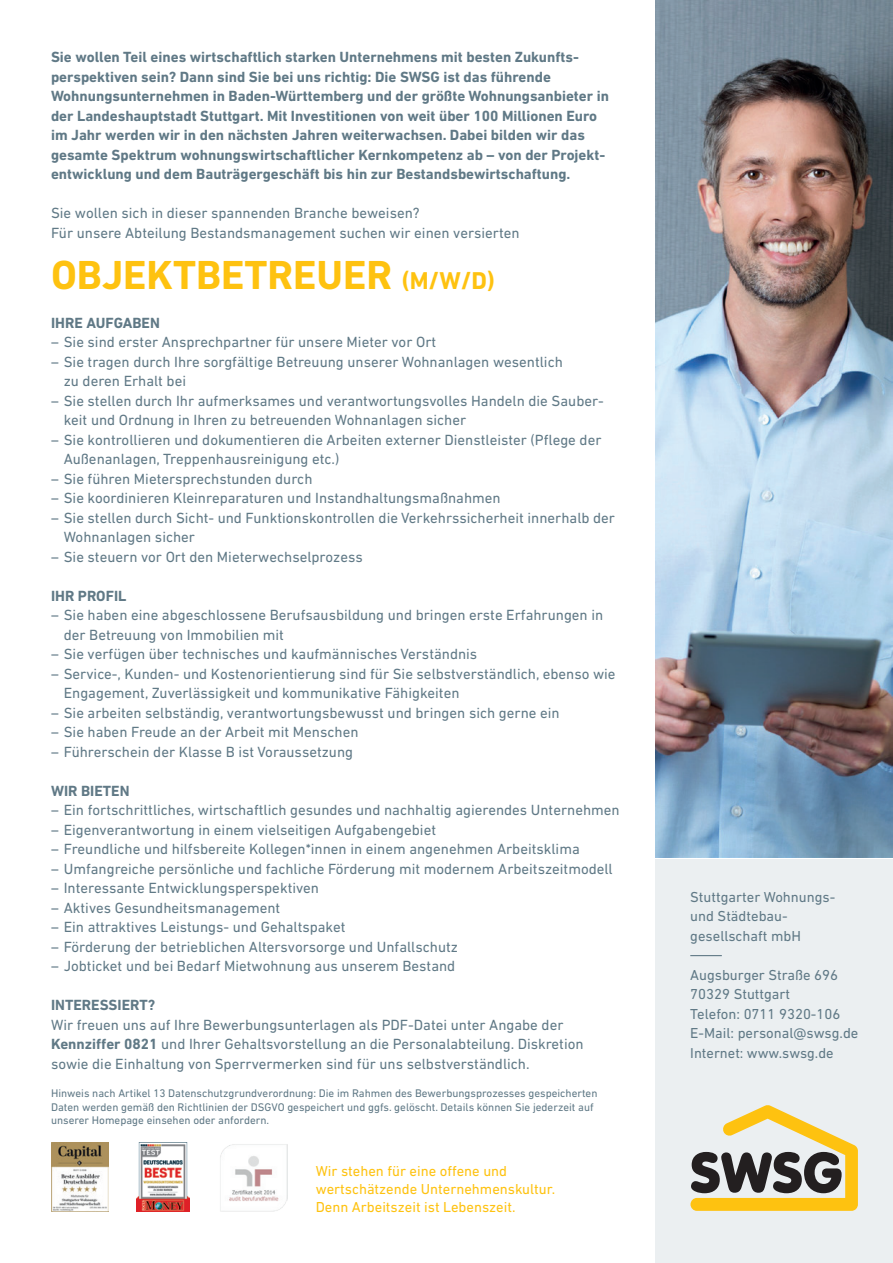
<style>
.page{position:relative;width:893px;height:1263px;background:#fff}
.page>*{position:absolute;margin:0;border:0;box-sizing:border-box;transform-origin:0 0}
.t1{font:700 41.25px "DIN Next LT Pro";color:#fec210}
.t2{font:15px/19.5px "DIN Next LT Pro";color:#607986}
.t3{font:700 15px/19.5px "DIN Next LT Pro";color:#607986}
.t4{font:14.7px/19.5px "DIN Next LT Pro";color:#607986}
.t5{font:14.7px/18px "DIN Next LT Pro";color:#fec210}
.t6{font:14.55px "DIN Next LT Pro";color:#607986}
.t7{font:11.25px/13.5px "DIN Next LT Pro";color:#607986}
.s1{font-size:24.75px}
.s2{font-weight:700}
</style>
<div class="page">
<div style="left:655px;top:859px;width:238px;height:404px;background:#ebeff1"></div>
<svg style="left:690px;top:1105px;width:168px;height:106px"></svg>
<img style="left:655px;top:0;width:238px;height:857px">
<img style="left:136px;top:1143px;width:54px;height:69px">
<img style="left:51px;top:1143px;width:58px;height:69px">
<img style="left:220px;top:1144px;width:68px;height:68px">
<hr style="left:690px;top:955px;width:32px;height:1px;background:#607986">
<p class="t3" style="left:51px;top:47px;width:559px">Sie wollen Teil eines wirtschaftlich starken Unternehmens mit besten Zukunfts&shy;perspektiven sein? Dann sind Sie bei uns richtig: Die SWSG ist das führende Wohnungsunternehmen in Baden-Württemberg und der größte Wohnungsanbieter in der Landeshauptstadt Stuttgart. Mit Investitionen von weit über 100 Millionen Euro im Jahr werden wir in den nächsten Jahren weiterwachsen. Dabei bilden wir das gesamte Spektrum wohnungswirtschaftlicher Kernkompetenz ab – von der Projekt&shy;entwicklung und dem Bauträgergeschäft bis hin zur Bestandsbewirtschaftung.</p>
<p class="t2" style="left:51px;top:203px;width:470px">Sie wollen sich in dieser spannenden Branche beweisen?<br>Für unsere Abteilung Bestandsmanagement suchen wir einen versierten</p>
<h1 class="t1" style="left:51px;top:251px;width:445px">OBJEKTBETREUER <span class="s1">(M/W/D)</span></h1>
<p class="t3" style="left:51px;top:313px;width:110px">IHRE AUFGABEN</p>
<p class="t2" style="left:51px;top:332px;width:387px">– Sie sind erster Ansprechpartner für unsere Mieter vor Ort</p>
<p class="t2" style="left:64px;top:352px;width:501px;text-indent:-13px">– Sie tragen durch Ihre sorgfältige Betreuung unserer Wohnanlagen wesentlich zu deren Erhalt bei</p>
<p class="t2" style="left:64px;top:391px;width:541px;text-indent:-13px">– Sie stellen durch Ihr aufmerksames und verantwortungsvolles Handeln die Sauber&shy;keit und Ordnung in Ihren zu betreuenden Wohnanlagen sicher</p>
<p class="t2" style="left:64px;top:430px;width:539px;text-indent:-13px">– Sie kontrollieren und dokumentieren die Arbeiten externer Dienstleister (Pflege der<br>Außenanlagen, Treppenhausreinigung etc.)</p>
<p class="t2" style="left:51px;top:469px;width:263px">– Sie führen Mietersprechstunden durch</p>
<p class="t2" style="left:51px;top:488px;width:451px">– Sie koordinieren Kleinreparaturen und Instandhaltungsmaßnahmen</p>
<p class="t2" style="left:64px;top:508px;width:553px;text-indent:-13px">– Sie stellen durch Sicht- und Funktionskontrollen die Verkehrssicherheit innerhalb der<br>Wohnanlagen sicher</p>
<p class="t2" style="left:51px;top:547px;width:313px">– Sie steuern vor Ort den Mieterwechselprozess</p>
<p class="t3" style="left:51px;top:586px;width:77px">IHR PROFIL</p>
<p class="t2" style="left:64px;top:605px;width:541px;text-indent:-13px">– Sie haben eine abgeschlossene Berufsausbildung und bringen erste Erfahrungen in der Betreuung von Immobilien mit</p>
<p class="t2" style="left:51px;top:644px;width:428px">– Sie verfügen über technisches und kaufmännisches Verständnis</p>
<p class="t2" style="left:64px;top:664px;width:553px;text-indent:-13px">– Service-, Kunden- und Kostenorientierung sind für Sie selbstverständlich, ebenso wie<br>Engagement, Zuverlässigkeit und kommunikative Fähigkeiten</p>
<p class="t2" style="left:51px;top:703px;width:510px">– Sie arbeiten selbständig, verantwortungsbewusst und bringen sich gerne ein</p>
<p class="t2" style="left:51px;top:722px;width:309px">– Sie haben Freude an der Arbeit mit Menschen</p>
<p class="t2" style="left:51px;top:742px;width:304px">– Führerschein der Klasse B ist Voraussetzung</p>
<p class="t3" style="left:51px;top:781px;width:80px">WIR BIETEN</p>
<p class="t2" style="left:51px;top:800px;width:570px">– Ein fortschrittliches, wirtschaftlich gesundes und nachhaltig agierendes Unternehmen</p>
<p class="t2" style="left:51px;top:820px;width:387px">– Eigenverantwortung in einem vielseitigen Aufgabengebiet</p>
<p class="t2" style="left:51px;top:839px;width:530px">– Freundliche und hilfsbereite Kollegen*innen in einem angenehmen Arbeitsklima</p>
<p class="t2" style="left:51px;top:859px;width:563px">– Umfangreiche persönliche und fachliche Förderung mit modernem Arbeitszeitmodell</p>
<p class="t2" style="left:51px;top:878px;width:270px">– Interessante Entwicklungsperspektiven</p>
<p class="t2" style="left:51px;top:898px;width:231px">– Aktives Gesundheitsmanagement</p>
<p class="t2" style="left:51px;top:917px;width:296px">– Ein attraktives Leistungs- und Gehaltspaket</p>
<p class="t2" style="left:51px;top:937px;width:408px">– Förderung der betrieblichen Altersvorsorge und Unfallschutz</p>
<p class="t2" style="left:51px;top:956px;width:406px">– Jobticket und bei Bedarf Mietwohnung aus unserem Bestand</p>
<p class="t3" style="left:51px;top:995px;width:106px">INTERESSIERT?</p>
<p class="t2" style="left:51px;top:1015px;width:534px">Wir freuen uns auf Ihre Bewerbungsunterlagen als PDF-Datei unter Angabe der<br><span class="s2">Kennziffer 0821</span> und Ihrer Gehaltsvorstellung an die Personalabteilung. Diskretion sowie die Einhaltung von Sperrvermerken sind für uns selbstverständlich.</p>
<p class="t7" style="left:51px;top:1086px;width:548px">Hinweis nach Artikel 13 Datenschutzgrundverordnung: Die im Rahmen des Bewerbungsprozesses gespeicherten<br>Daten werden gemäß den Richtlinien der DSGVO gespeichert und ggfs. gelöscht. Details können Sie jederzeit auf unserer Homepage einsehen oder anfordern.</p>
<p class="t5" style="left:316px;top:1162px;width:241px">Wir stehen für eine offene und wertschätzende Unternehmenskultur.<br>Denn Arbeitszeit ist Lebenszeit.</p>
<p class="t4" style="left:690px;top:887px;width:147px">Stuttgarter Wohnungs&shy;und Städtebau&shy;gesellschaft mbH</p>
<p class="t4" style="left:690px;top:965px;width:170px">Augsburger Straße 696<br>70329 Stuttgart<br>Telefon: 0711 9320-106<br>E-Mail: personal@swsg.de</p>
<p class="t6" style="left:690px;top:1044px;width:145px">Internet: www.swsg.de</p>
</div>
